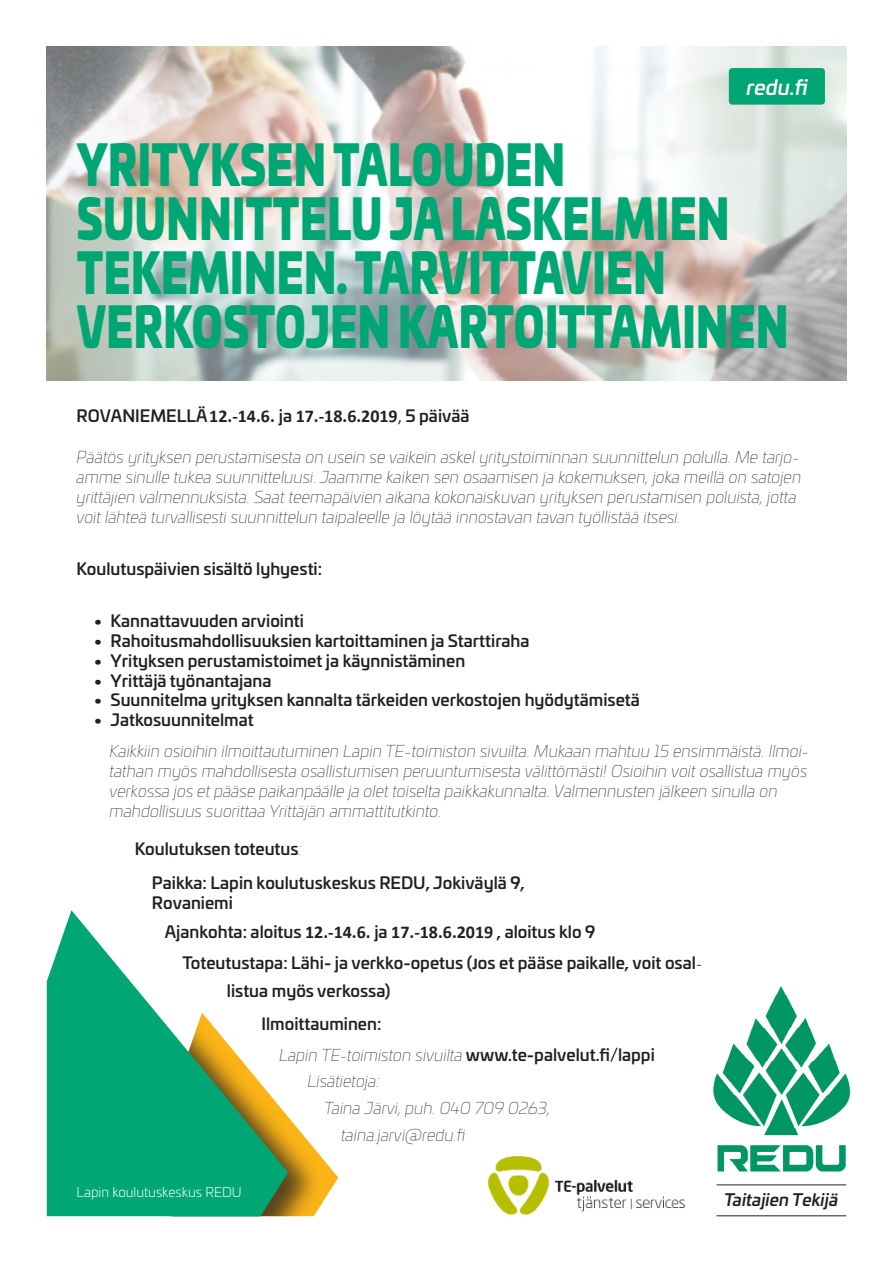
<style>
.page{position:relative;width:893px;height:1263px;background:#fff}
.page>*{position:absolute;margin:0;border:0;box-sizing:border-box;transform-origin:0 0}
.t1{font:54px/54px "Univia Pro Ultra";letter-spacing:.01em;color:#00a774;scale:.75 1}
.t2{font:italic 500 20.55px "Univia Pro";color:#fff}
.Kappaleotsikko{font:700 18px "Calibri";color:#231f20}
.t3{font:italic 500 16.65px "Univia Pro";color:#231f20}
.Kappaleotsikko-2{font:italic 100 16.5px/19.8px "Univia Pro";color:#231f20}
.Leipäteksti{font:500 16.5px/33.8px "Univia Pro";color:#231f20}
.Lisätietoja{font:italic 100 16.5px/27.5px "Univia Pro";color:#231f20}
.Leipäteksti-2{font:italic 100 16.5px "Univia Pro";color:#231f20}
.Kappaleotsikko-3{font:500 16.5px "Univia Pro";color:#231f20}
.t4{font:300 13.5px "Univia Pro";color:#fff}
.s1{font-family:"Univia Pro";font-weight:500;font-size:16.5px}
.s2{font-weight:400;font-size:16.5px}
.s3{font-weight:500;font-style:normal}
.s4{font-weight:100;font-style:italic}
.s5{font-family:"Calibri";font-weight:700;font-size:18px}
.s6{font-family:"Calibri";font-weight:700}
</style>
<div class="page">
<img style="left:47px;top:47px;width:799px;height:333px">
<div style="left:729px;top:68px;width:96px;height:37px;background:#00a774;border-radius:4px"></div>
<img style="left:713px;top:986px;width:138px;height:186px">
<hr style="left:716px;top:1184px;width:130px;height:1px;background:#231f20">
<hr style="left:716px;top:1215px;width:130px;height:1px;background:#231f20">
<svg style="left:288px;top:1117px;width:50px;height:99px"></svg>
<svg style="left:47px;top:910px;width:241px;height:306px;fill:#00a774"></svg>
<img style="left:488px;top:1156px;width:197px;height:59px">
<p class="t2" style="left:747px;top:71px;width:63px">redu.fi</p>
<p class="t1" style="left:77px;top:134px;width:950px">YRITYKSEN TALOUDEN<br>SUUNNITTELU JA LASKELMIEN<br>TEKEMINEN. TARVITTAVIEN<br>VERKOSTOJEN KARTOITTAMINEN</p>
<p class="Kappaleotsikko" style="left:77px;top:403px;width:395px"><span class="s1">ROVANIEMELLÄ</span> 12.-14.6. <span class="s1">ja</span> 17.-18.6.2019<span class="s2">,</span> <span class="s1">5 päivää</span></p>
<p class="Kappaleotsikko-2" style="left:77px;top:447px;width:726px">Päätös yrityksen perustamisesta on usein se vaikein askel yritystoiminnan suunnittelun polulla. Me tarjo&shy;amme sinulle tukea suunnitteluusi. Jaamme kaiken sen osaamisen ja kokemuksen, joka meillä on satojen yrittäjien valmennuksista. Saat teemapäivien aikana kokonaiskuvan yrityksen perustamisen poluista, jotta voit lähteä turvallisesti suunnittelun taipaleelle ja löytää innostavan tavan työllistää itsesi.</p>
<p class="Kappaleotsikko-3" style="left:77px;top:556px;width:247px">Koulutuspäivien sisältö lyhyesti:</p>
<p class="Leipäteksti" style="left:94px;top:603px;width:212px">• Kannattavuuden arviointi</p>
<p class="Leipäteksti" style="left:94px;top:623px;width:437px">• Rahoitusmahdollisuuksien kartoittaminen ja Starttiraha</p>
<p class="Leipäteksti" style="left:94px;top:643px;width:373px">• Yrityksen perustamistoimet ja käynnistäminen</p>
<p class="Leipäteksti" style="left:94px;top:662px;width:179px">• Yrittäjä työnantajana</p>
<p class="Leipäteksti" style="left:94px;top:682px;width:548px">• Suunnitelma yrityksen kannalta tärkeiden verkostojen hyödytämisetä</p>
<p class="Kappaleotsikko-2" style="left:109px;top:704px;width:701px;line-height:31.2px;text-indent:-16px"><span class="s3">• Jatkosuunnitelmat<br></span>Kaikkiin osioihin ilmoittautuminen Lapin TE-toimiston sivuilta. Mukaan mahtuu 15 ensimmäistä. Ilmoi-</p>
<p class="Kappaleotsikko-2" style="left:109px;top:761px;width:699px">tathan myös mahdollisesta osallistumisen peruuntumisesta välittömästi! Osioihin voit osallistua myös verkossa jos et pääse paikanpäälle ja olet toiselta paikkakunnalta. Valmennusten jälkeen sinulla on mahdollisuus suorittaa Yrittäjän ammattitutkinto.</p>
<p class="Leipäteksti" style="left:152px;top:831px;width:374px;text-indent:-17px">Koulutuksen toteutus<span class="s4">:<br></span>Paikka: Lapin koulutuskeskus REDU, Jokiväylä 9,</p>
<p class="Leipäteksti" style="left:165px;top:887px;width:432px;line-height:28.7px;text-indent:-13px">Rovaniemi<br>Ajankohta: aloitus <span class="s5">12.-14.6.</span> ja <span class="s5">17.-18.6.2019</span> , aloitus klo 9</p>
<p class="Leipäteksti" style="left:227px;top:948px;width:476px;line-height:27.5px;text-indent:-44px">Toteutustapa: Lähi- ja verkko-opetus (<span class="s6">J</span>os et pääse paikalle, voit osal&shy;listua myös verkossa)</p>
<p class="Kappaleotsikko-3" style="left:261px;top:1011px;width:121px">Ilmoittauminen:</p>
<p class="Leipäteksti-2" style="left:279px;top:1044px;width:377px">Lapin TE-toimiston sivuilta <span class="s3">www.te-palvelut.fi/lappi</span></p>
<p class="Lisätietoja" style="left:308px;top:1066px;width:74px">Lisätietoja:</p>
<p class="Lisätietoja" style="left:341px;top:1093px;width:210px;text-indent:-17px">Taina Järvi, puh. 040 709 0263, taina.jarvi@redu.fi</p>
<p class="t4" style="left:77px;top:1182px;width:167px">Lapin koulutuskeskus REDU</p>
<p class="t3" style="left:724px;top:1187px;width:115px">Taitajien Tekijä</p>
</div>
